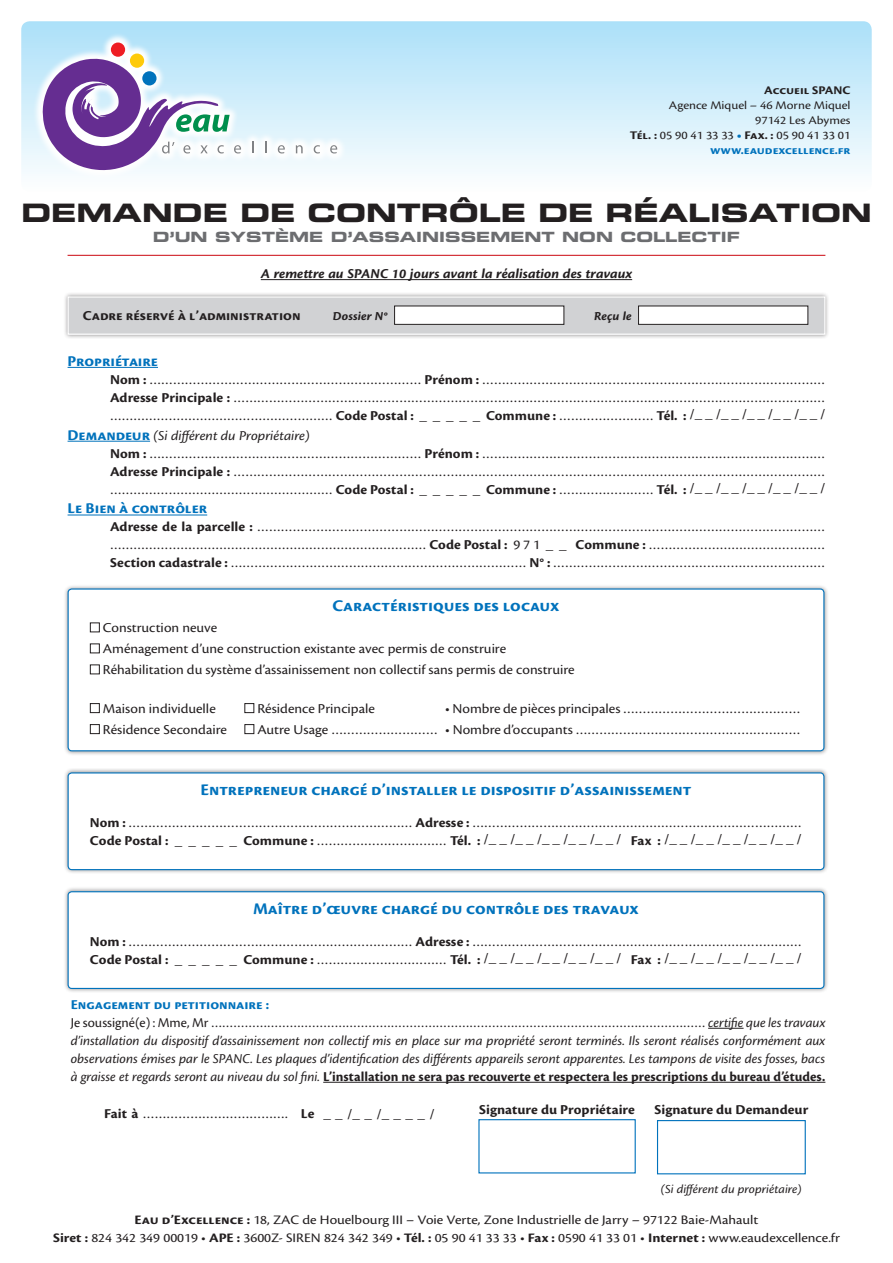
<style>
.page{position:relative;width:893px;height:1263px;background:#fff}
.page>*{position:absolute;margin:0;border:0;box-sizing:border-box;transform-origin:0 0}
.t1{font:25.35px "Eurostile LT Std Bold Ex 2";color:#231f20;scale:1.06 1}
.t2{font:700 16.95px "Cronos Pro";letter-spacing:-.005em;color:#0072bc;scale:1.06 1}
.t3{font:700 15.45px "Cronos Pro";letter-spacing:-.005em;color:#0072bc;scale:1.06 1}
.t4{font:14.1px/18px "Cronos Pro";color:#231f20;scale:1.06 1}
.t5{font:italic 14.1px/18px "Cronos Pro";letter-spacing:-.005em;color:#231f20;text-align:justify}
.t6{font:700 14.1px "Cronos Pro";letter-spacing:-.005em;color:#231f20;scale:1.06 1}
.t7{font:italic 700 14.1px "Cronos Pro";color:#231f20;scale:1.06 1}
.t8{font:14.1px "Eurostile LT Std Bold Ex 2";color:#6c6d70;scale:1.06 1}
.t9{font:italic 14.1px "Cronos Pro";letter-spacing:-.005em;color:#231f20;scale:1.06 1}
.t10{font:700 14.1px "Cronos Pro";letter-spacing:-.005em;color:#0072bc;scale:1.06 1}
.t11{font:13.5px "Cronos Pro";color:#231f20;scale:1.11 1}
.t12{font:italic 12.75px "Cronos Pro";letter-spacing:-.005em;color:#231f20;scale:1.06 1}
.t13{font:italic 700 12.75px "Cronos Pro";color:#231f20;scale:1.06 1}
.t14{font:12.15px "Cronos Pro";color:#231f20;scale:1.11 1}
.t15{font:700 12.15px "Cronos Pro";letter-spacing:-.005em;color:#0072bc;scale:1.11 1}
.t16{font:700 12.15px "Cronos Pro";letter-spacing:-.005em;color:#231f20;scale:1.11 1}
.s1{font-weight:700}
.s2{font-weight:700;color:#0072bc}
.s3{font-weight:700;font-style:normal;font-size:15.45px;color:#0072bc}
.s4{font-style:normal}
.s5{font-weight:700;font-style:normal}
</style>
<div class="page">
<hr style="left:68px;top:367px;width:90px;height:1px;background:#0072bc">
<hr style="left:68px;top:441px;width:82px;height:1px;background:#0072bc">
<hr style="left:68px;top:515px;width:139px;height:1px;background:#0072bc">
<div style="left:63px;top:584px;width:766px;height:172px;background:#231f20;opacity:.5"></div>
<div style="left:68px;top:589px;width:756px;height:162px;background:#fff;border-radius:4px"></div>
<div style="left:90px;top:622px;width:10px;height:10px;border:1px solid #231f20"></div>
<div style="left:90px;top:643px;width:10px;height:10px;border:1px solid #231f20"></div>
<div style="left:90px;top:664px;width:10px;height:10px;border:1px solid #231f20"></div>
<div style="left:90px;top:703px;width:10px;height:10px;border:1px solid #231f20"></div>
<div style="left:244px;top:703px;width:10px;height:10px;border:1px solid #231f20"></div>
<div style="left:90px;top:724px;width:10px;height:10px;border:1px solid #231f20"></div>
<div style="left:244px;top:724px;width:10px;height:10px;border:1px solid #231f20"></div>
<div style="left:68px;top:588px;width:756px;height:163px;border:1px solid #0072bc;border-radius:4px"></div>
<div style="left:63px;top:768px;width:766px;height:107px;background:#231f20;opacity:.5"></div>
<div style="left:68px;top:773px;width:756px;height:97px;background:#fff;border-radius:4px"></div>
<div style="left:68px;top:772px;width:756px;height:98px;border:1px solid #0072bc;border-radius:4px"></div>
<div style="left:63px;top:886px;width:766px;height:107px;background:#231f20;opacity:.5"></div>
<div style="left:68px;top:892px;width:756px;height:96px;background:#fff;border-radius:4px"></div>
<div style="left:68px;top:891px;width:756px;height:98px;border:1px solid #0072bc;border-radius:4px"></div>
<hr style="left:708px;top:1028px;width:36px;height:1px;background:#231f20">
<hr style="left:323px;top:1082px;width:502px;height:1px;background:#231f20">
<div style="left:478px;top:1119px;width:158px;height:54px;background:#fff;border:1px solid #0072bc"></div>
<div style="left:657px;top:1120px;width:149px;height:54px;background:#fff;border:1px solid #0072bc"></div>
<hr style="left:261px;top:279px;width:371px;height:1px;background:#231f20">
<hr style="left:68px;top:255px;width:757px;height:1px;background:#d1232a">
<div style="left:63px;top:292px;width:767px;height:47px;background:#231f20;opacity:.5"></div>
<div style="left:68px;top:297px;width:757px;height:37px;background:#d1d2d4"></div>
<div style="left:395px;top:306px;width:169px;height:18px;background:#fff"></div>
<div style="left:394px;top:306px;width:170px;height:19px;border:1px solid #231f20"></div>
<div style="left:638px;top:306px;width:170px;height:18px;background:#fff"></div>
<div style="left:638px;top:306px;width:170px;height:19px;border:1px solid #231f20"></div>
<div style="left:68px;top:296px;width:757px;height:39px;border:1px solid #fff"></div>
<svg style="left:21px;top:21px;width:851px;height:153px;background:#ceecfa"></svg>
<svg style="left:33px;top:33px;width:314px;height:141px"></svg>
<svg style="left:43px;top:59px;width:198px;height:111px"></svg>
<svg style="left:252px;top:142px;width:2px;height:11px"></svg>
<svg style="left:265px;top:142px;width:2px;height:11px"></svg>
<svg style="left:278px;top:145px;width:7px;height:8px"></svg>
<svg style="left:296px;top:145px;width:7px;height:8px"></svg>
<svg style="left:314px;top:145px;width:6px;height:8px"></svg>
<svg style="left:330px;top:145px;width:7px;height:8px"></svg>
<div style="left:142px;top:71px;width:15px;height:14px;background:#0072bc;border-radius:50%"></div>
<div style="left:130px;top:54px;width:14px;height:14px;background:#feca0a;border-radius:50%"></div>
<div style="left:111px;top:43px;width:14px;height:14px;background:#ee1d23;border-radius:50%"></div>
<p class="t16" style="left:764px;top:83px;width:79px">Accueil SPANC</p>
<p class="t14" style="left:669px;top:98px;width:165px">Agence Miquel – 46 Morne Miquel</p>
<p class="t14" style="left:755px;top:113px;width:87px">97142 Les Abymes</p>
<p class="t14" style="left:630px;top:128px;width:200px"><span class="s1">Tél. :</span> 05 90 41 33 33 <span class="s2">•</span> <span class="s1">Fax. :</span> 05 90 41 33 01</p>
<p class="t15" style="left:710px;top:143px;width:128px">www.eaudexcellence.fr</p>
<p class="t1" style="left:21px;top:195px;width:804px">DEMANDE DE CONTRÔLE DE RÉALISATION</p>
<p class="t8" style="left:153px;top:227px;width:556px">D’UN SYSTÈME D’ASSAINISSEMENT NON COLLECTIF</p>
<p class="t7" style="left:261px;top:266px;width:352px">A remettre au SPANC 10 jours avant la réalisation des travaux</p>
<p class="t6" style="left:83px;top:307px;width:207px">Cadre réservé à l’administration</p>
<p class="t13" style="left:333px;top:308px;width:53px">Dossier N°</p>
<p class="t13" style="left:594px;top:308px;width:37px">Reçu le</p>
<p class="t3" style="left:68px;top:352px;width:87px">Propriétaire</p>
<p class="t4" style="left:110px;top:370px;width:676px"><span class="s1">Nom :</span> …………………………………………………………… <span class="s1">Prénom :</span> ……………………………………………………………………………</p>
<p class="t4" style="left:110px;top:388px;width:676px"><span class="s1">Adresse Principale :</span> …………………………………………………………………………………………………………………………………… ………………………………………………… <span class="s1">Code Postal :</span> _ _ _ _ _ <span class="s1">Commune :</span> …………………… <span class="s1">Tél. :</span> /_ _ /_ _ /_ _ /_ _ /_ _ /</p>
<p class="t9" style="left:68px;top:427px;width:230px"><span class="s3">Demandeur</span> (Si différent du Propriétaire)</p>
<p class="t4" style="left:110px;top:444px;width:676px"><span class="s1">Nom :</span> …………………………………………………………… <span class="s1">Prénom :</span> ……………………………………………………………………………</p>
<p class="t4" style="left:110px;top:462px;width:676px"><span class="s1">Adresse Principale :</span> …………………………………………………………………………………………………………………………………… ………………………………………………… <span class="s1">Code Postal :</span> _ _ _ _ _ <span class="s1">Commune :</span> …………………… <span class="s1">Tél. :</span> /_ _ /_ _ /_ _ /_ _ /_ _ /</p>
<p class="t3" style="left:68px;top:500px;width:133px">Le Bien à contrôler</p>
<p class="t4" style="left:110px;top:518px;width:676px"><span class="s1">Adresse de la parcelle :</span> ……………………………………………………………………………………………………………………………… ……………………………………………………………………… <span class="s1">Code Postal :</span> 9 7 1 _ _ <span class="s1">Commune :</span> ………………………………………</p>
<p class="t4" style="left:110px;top:554px;width:676px"><span class="s1">Section cadastrale :</span> ………………………………………………………………… <span class="s1">N° :</span> ……………………………………………………………</p>
<p class="t2" style="left:332px;top:596px;width:216px">Caractéristiques des locaux</p>
<p class="t4" style="left:103px;top:617px;width:446px;line-height:21px">Construction neuve<br>Aménagement d’une construction existante avec permis de construire<br>Réhabilitation du système d’assainissement non collectif sans permis de construire</p>
<p class="t4" style="left:103px;top:700px;width:108px">Maison individuelle</p>
<p class="t4" style="left:257px;top:700px;width:112px">Résidence Principale</p>
<p class="t4" style="left:103px;top:721px;width:118px">Résidence Secondaire</p>
<p class="t4" style="left:257px;top:721px;width:172px">Autre Usage ………………………</p>
<p class="t4" style="left:445px;top:700px;width:337px">• Nombre de pièces principales ………………………………………</p>
<p class="t4" style="left:445px;top:721px;width:337px">• Nombre d’occupants …………………………………………………</p>
<p class="t2" style="left:200px;top:780px;width:465px">Entrepreneur chargé d’installer le dispositif d’assainissement</p>
<p class="t4" style="left:90px;top:814px;width:673px;line-height:16.5px"><span class="s1">Nom :</span> ……………………………………………………………… <span class="s1">Adresse :</span> …………………………………………………………………………<br><span class="s1">Code Postal :</span> _ _ _ _ _ <span class="s1">Commune :</span> …………………………… <span class="s1">Tél. :</span> /_ _ /_ _ /_ _ /_ _ /_ _ / <span class="s1">Fax :</span> /_ _ /_ _ /_ _ /_ _ /_ _ /</p>
<p class="t2" style="left:253px;top:899px;width:366px">Maître d’œuvre chargé du contrôle des travaux</p>
<p class="t4" style="left:90px;top:933px;width:673px;line-height:16.5px"><span class="s1">Nom :</span> ……………………………………………………………… <span class="s1">Adresse :</span> …………………………………………………………………………<br><span class="s1">Code Postal :</span> _ _ _ _ _ <span class="s1">Commune :</span> …………………………… <span class="s1">Tél. :</span> /_ _ /_ _ /_ _ /_ _ /_ _ / <span class="s1">Fax :</span> /_ _ /_ _ /_ _ /_ _ /_ _ /</p>
<p class="t10" style="left:71px;top:996px;width:189px">Engagement du petitionnaire :</p>
<p class="t5" style="left:71px;top:1013px;width:756px"><span class="s4">Je soussigné(e) : Mme, Mr ……………………………………………………………………………………………………………………</span> certifie que les travaux d’installation du dispositif d’assainissement non collectif mis en place sur ma propriété seront terminés. Ils seront réalisés conformément aux observations émises par le SPANC. Les plaques d’identification des différents appareils seront apparentes. Les tampons de visite des fosses, bacs à graisse et regards seront au niveau du sol fini. <span class="s5">L’installation ne sera pas recouverte et respectera les prescriptions du bureau d’études.</span></p>
<p class="t4" style="left:104px;top:1104px;width:313px"><span class="s1">Fait à</span> ………………………………. <span class="s1">Le</span> _ _ /_ _ /_ _ _ _ /</p>
<p class="t6" style="left:479px;top:1102px;width:148px">Signature du Propriétaire</p>
<p class="t6" style="left:654px;top:1102px;width:147px">Signature du Demandeur</p>
<p class="t12" style="left:661px;top:1182px;width:134px">(Si différent du propriétaire)</p>
<p class="t11" style="left:134px;top:1212px;width:564px"><span class="s1">Eau d’Excellence :</span> 18, ZAC de Houelbourg III – Voie Verte, Zone Industrielle de Jarry – 97122 Baie-Mahault</p>
<p class="t11" style="left:53px;top:1230px;width:710px"><span class="s1">Siret :</span> 824 342 349 00019 • <span class="s1">APE :</span> 3600Z- SIREN 824 342 349 • <span class="s1">Tél. :</span> 05 90 41 33 33 • <span class="s1">Fax :</span> 0590 41 33 01 • <span class="s1">Internet :</span> www.eaudexcellence.fr</p>
</div>
